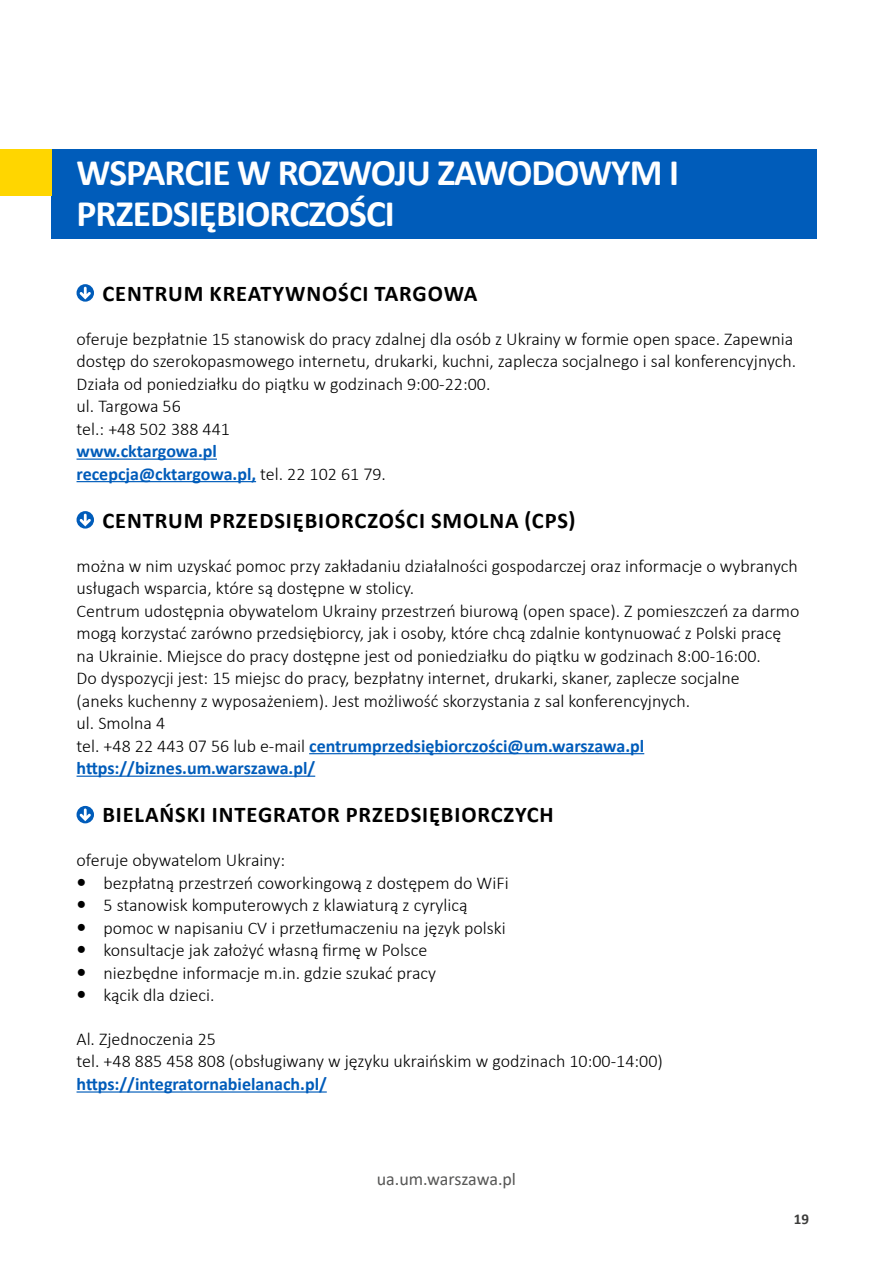
<style>
.page{position:relative;width:893px;height:1263px;background:#fff}
.page>*{position:absolute;margin:0;border:0;box-sizing:border-box;transform-origin:0 0}
.Naglowek_1{font:700 37.5px/40.5px "Calibri";letter-spacing:-.025em;color:#fff}
.Podtytuł{font:700 22.5px "Calibri";letter-spacing:.04em;color:#000}
.t1{font:300 18px/22.5px "Calibri";color:#000}
.t2{font:700 18px "Calibri";color:#005cba}
.t3{font:18px "Calibri";letter-spacing:-.01em;color:#575756}
.t4{font:700 15px "Calibri";color:#3c3c3b}
.s1{font-weight:300;color:#000}
</style>
<div class="page">
<div style="left:51px;top:192px;width:765px;height:47px;background:#005cba"></div>
<div style="left:0;top:149px;width:816px;height:47px;background:#005cba"></div>
<div style="left:0;top:149px;width:51px;height:47px;background:#ffd600"></div>
<hr style="left:77px;top:458px;width:140px;height:2px;background:#005cba">
<hr style="left:77px;top:481px;width:179px;height:1px;background:#005cba">
<hr style="left:309px;top:753px;width:335px;height:1px;background:#005cba">
<hr style="left:77px;top:776px;width:238px;height:1px;background:#005cba">
<hr style="left:77px;top:1091px;width:250px;height:1px;background:#005cba">
<svg style="left:77px;top:284px;width:17px;height:18px"></svg>
<svg style="left:80px;top:287px;width:11px;height:12px"></svg>
<svg style="left:77px;top:511px;width:17px;height:18px"></svg>
<svg style="left:80px;top:514px;width:11px;height:12px"></svg>
<div style="left:77px;top:806px;width:17px;height:17px;background:#005cba;border-radius:50%"></div>
<svg style="left:80px;top:808px;width:11px;height:13px"></svg>
<p class="Naglowek_1" style="left:77px;top:152px;width:604px">WSPARCIE W ROZWOJU ZAWODOWYM I<br>PRZEDSIĘBIORCZOŚCI</p>
<p class="Podtytuł" style="left:102px;top:277px;width:377px">CENTRUM KREATYWNOŚCI TARGOWA</p>
<p class="t1" style="left:77px;top:327px;width:721px">oferuje bezpłatnie 15 stanowisk do pracy zdalnej dla osób z Ukrainy w formie open space. Zapewnia dostęp do szerokopasmowego internetu, drukarki, kuchni, zaplecza socjalnego i sal konferencyjnych.<br>Działa od poniedziałku do piątku w godzinach 9:00-22:00.</p>
<p class="t1" style="left:77px;top:395px;width:106px">ul. Targowa 56</p>
<p class="t1" style="left:77px;top:417px;width:155px">tel.: +48 502 388 441</p>
<p class="t2" style="left:77px;top:438px;width:142px">www.cktargowa.pl</p>
<p class="t2" style="left:77px;top:461px;width:311px">recepcja@cktargowa.pl, <span class="s1">tel. 22 102 61 79.</span></p>
<p class="Podtytuł" style="left:102px;top:504px;width:475px">CENTRUM PRZEDSIĘBIORCZOŚCI SMOLNA (CPS)</p>
<p class="t1" style="left:77px;top:554px;width:723px">można w nim uzyskać pomoc przy zakładaniu działalności gospodarczej oraz informacje o wybranych usługach wsparcia, które są dostępne w stolicy.</p>
<p class="t1" style="left:77px;top:599px;width:724px">Centrum udostępnia obywatelom Ukrainy przestrzeń biurową (open space). Z pomieszczeń za darmo mogą korzystać zarówno przedsiębiorcy, jak i osoby, które chcą zdalnie kontynuować z Polski pracę na Ukrainie. Miejsce do pracy dostępne jest od poniedziałku do piątku w godzinach 8:00-16:00.<br>Do dyspozycji jest: 15 miejsc do pracy, bezpłatny internet, drukarki, skaner, zaplecze socjalne<br>(aneks kuchenny z wyposażeniem). Jest możliwość skorzystania z sal konferencyjnych.</p>
<p class="t1" style="left:77px;top:712px;width:90px">ul. Smolna 4</p>
<p class="t2" style="left:77px;top:733px;width:569px"><span class="s1">tel. +48 22 443 07 56 lub e-mail</span> centrumprzedsiębiorczości@um.warszawa.pl</p>
<p class="t2" style="left:77px;top:755px;width:240px">https://biznes.um.warszawa.pl/</p>
<p class="Podtytuł" style="left:102px;top:799px;width:453px">BIELAŃSKI INTEGRATOR PRZEDSIĘBIORCZYCH</p>
<p class="t1" style="left:77px;top:849px;width:210px">oferuje obywatelom Ukrainy:</p>
<p class="t1" style="left:104px;top:871px;width:407px">bezpłatną przestrzeń coworkingową z dostępem do WiFi</p>
<p class="t1" style="left:104px;top:894px;width:365px">5 stanowisk komputerowych z klawiaturą z cyrylicą</p>
<p class="t1" style="left:104px;top:916px;width:404px">pomoc w napisaniu CV i przetłumaczeniu na język polski</p>
<p class="t1" style="left:104px;top:939px;width:325px">konsultacje jak założyć własną firmę w Polsce</p>
<p class="t1" style="left:104px;top:961px;width:334px">niezbędne informacje m.in. gdzie szukać pracy</p>
<p class="t1" style="left:104px;top:984px;width:112px">kącik dla dzieci.</p>
<p class="t1" style="left:77px;top:1027px;width:141px">Al. Zjednoczenia 25</p>
<p class="t1" style="left:77px;top:1050px;width:588px">tel. +48 885 458 808 (obsługiwany w języku ukraińskim w godzinach 10:00-14:00)</p>
<p class="t2" style="left:77px;top:1071px;width:252px">https://integratornabielanach.pl/</p>
<p class="t3" style="left:377px;top:1167px;width:141px">ua.um.warszawa.pl</p>
<p class="t4" style="left:794px;top:1209px;width:17px">19</p>
</div>
